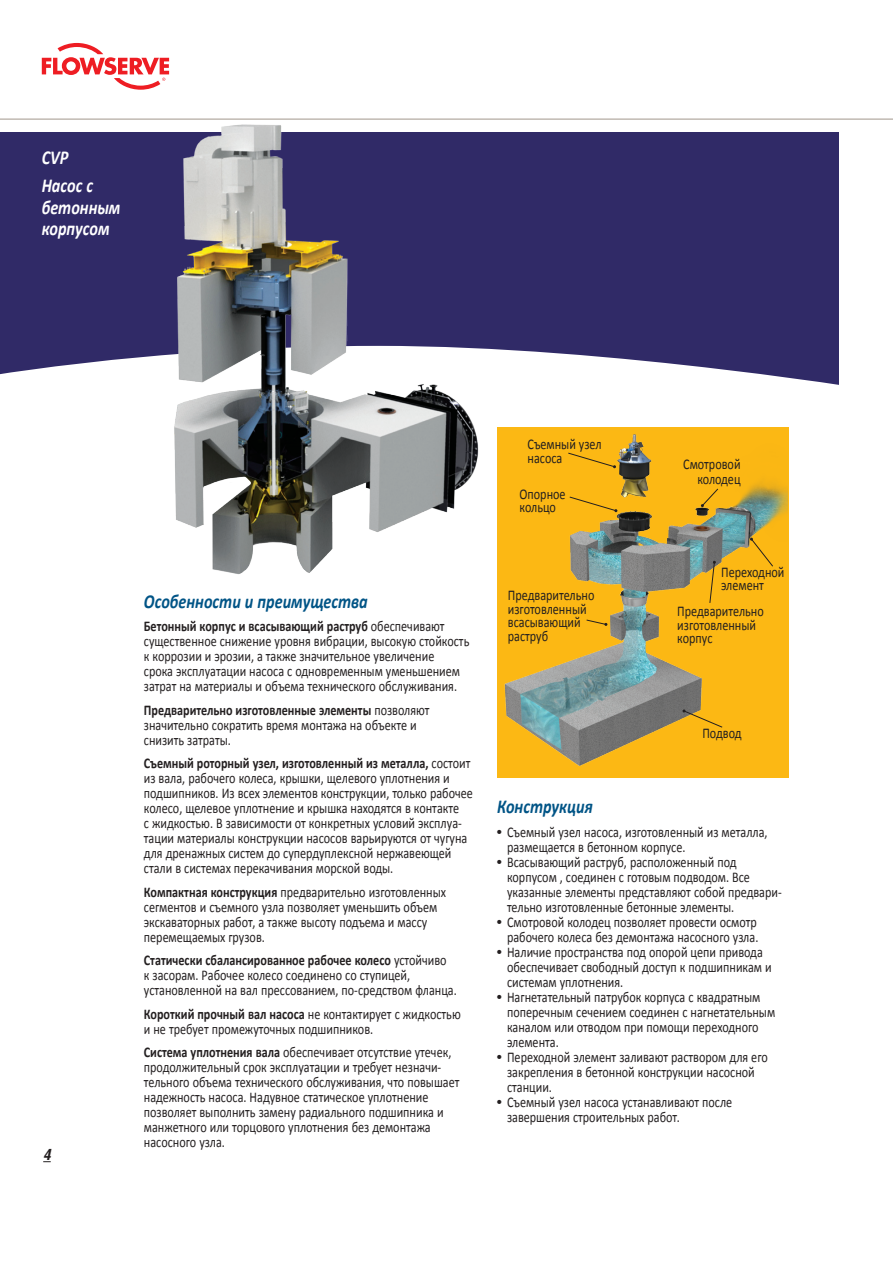
<style>
.page{position:relative;width:893px;height:1263px;background:#fff}
.page>*{position:absolute;margin:0;border:0;box-sizing:border-box;transform-origin:0 0}
.PB-Sub_Header{font:italic 700 19.8px "Calibri";color:#005486;scale:.82 1}
.PB-Page_Title_White{font:italic 700 19.8px/21.6px "Calibri";color:#fff;scale:.82 1}
.t1{font:italic 700 condensed 15px "Helvetica LT Std";color:#231f20}
.PB-Body_Copy{font:14.85px/15px "Calibri";color:#231f20;scale:.82 1}
.PB-Bullet_Indent{font:14.85px "Calibri";color:#231f20;scale:.82 1}
.s1{font-weight:700}
.s2{font-family:"Helvetica LT Std";font-stretch:condensed;font-size:13.5px}
</style>
<div class="page">
<hr style="left:0;top:119px;width:892px;height:1px;background:#a1968b">
<svg style="left:42px;top:43px;width:127px;height:47px"></svg>
<div style="left:497px;top:428px;width:291px;height:350px;background:#fcb814"></div>
<div style="left:0;top:132px;width:838px;height:255px;background:#302a67"></div>
<svg style="left:0;top:346px;width:839px;height:41px;fill:#fff"></svg>
<img style="left:103px;top:118px;width:392px;height:456px">
<img style="left:504px;top:434px;width:282px;height:332px">
<svg style="left:568px;top:496px;width:49px;height:16px"></svg>
<svg style="left:567px;top:452px;width:48px;height:16px"></svg>
<svg style="left:708px;top:561px;width:7px;height:43px"></svg>
<svg style="left:585px;top:619px;width:22px;height:7px"></svg>
<svg style="left:682px;top:709px;width:40px;height:19px"></svg>
<svg style="left:700px;top:488px;width:18px;height:19px"></svg>
<svg style="left:749px;top:537px;width:24px;height:30px"></svg>
<p class="PB-Page_Title_White" style="left:42px;top:145px;width:34px">CVP</p>
<p class="PB-Page_Title_White" style="left:42px;top:174px;width:98px">Насос с бетонным корпусом</p>
<p class="t1" style="left:43px;top:1145px;width:9px">4</p>
<p class="PB-Sub_Header" style="left:144px;top:588px;width:274px">Особенности и преимущества</p>
<p class="PB-Body_Copy" style="left:144px;top:618px;width:398px"><span class="s1">Бетонный корпус и всасывающий раструб</span> обеспечивают существенное снижение уровня вибрации, высокую стойкость к коррозии и эрозии, а также значительное увеличение<br>срока эксплуатации насоса с одновременным уменьшением затрат на материалы и объема технического обслуживания.</p>
<p class="PB-Body_Copy" style="left:144px;top:701px;width:350px"><span class="s1">Предварительно изготовленные элементы</span> позволяют значительно сократить время монтажа на объекте и снизить затраты.</p>
<p class="PB-Body_Copy" style="left:144px;top:755px;width:402px"><span class="s1">Съемный роторный узел, изготовленный из металла,</span> состоит из вала, рабочего колеса, крышки, щелевого уплотнения и подшипников. Из всех элементов конструкции, только рабочее колесо, щелевое уплотнение и крышка находятся в контакте<br>с жидкостью. В зависимости от конкретных условий эксплуа&shy;тации материалы конструкции насосов варьируются от чугуна для дренажных систем до супердуплексной нержавеющей стали в системах перекачивания морской воды.</p>
<p class="PB-Body_Copy" style="left:144px;top:883px;width:370px"><span class="s1">Компактная конструкция</span> предварительно изготовленных сегментов и съемного узла позволяет уменьшить объем экскаваторных работ, а также высоту подъема и массу перемещаемых грузов.</p>
<p class="PB-Body_Copy" style="left:144px;top:952px;width:383px"><span class="s1">Статически сбалансированное рабочее колесо</span> устойчиво<br>к засорам. Рабочее колесо соединено со ступицей, установленной на вал прессованием, по-средством фланца.</p>
<p class="PB-Body_Copy" style="left:144px;top:1005px;width:388px"><span class="s1">Короткий прочный вал насоса</span> не контактирует с жидкостью и не требует промежуточных подшипников.</p>
<p class="PB-Body_Copy" style="left:144px;top:1044px;width:386px"><span class="s1">Система уплотнения вала</span> обеспечивает отсутствие утечек, продолжительный срок эксплуатации и требует незначи&shy;тельного объема технического обслуживания, что повышает надежность насоса. Надувное статическое уплотнение позволяет выполнить замену радиального подшипника и манжетного или торцового уплотнения без демонтажа насосного узла.</p>
<p class="PB-Body_Copy" style="left:527px;top:437px;width:92px;line-height:13.5px">Съемный узел насоса</p>
<p class="PB-Body_Copy" style="left:519px;top:486px;width:58px;line-height:13.5px">Опорное кольцо</p>
<p class="PB-Body_Copy" style="left:507px;top:587px;width:107px;line-height:13.5px">Предварительно изготовленный всасывающий раструб</p>
<p class="PB-Body_Copy" style="left:683px;top:455px;width:71px;text-align:right">Смотровой колодец</p>
<p class="PB-Body_Copy" style="left:720px;top:564px;width:79px;line-height:13.5px">Переходной элемент</p>
<p class="PB-Body_Copy" style="left:677px;top:604px;width:107px;line-height:13.5px">Предварительно изготовленный корпус</p>
<p class="PB-Bullet_Indent" style="left:702px;top:723px;width:49px">Подвод</p>
<p class="PB-Sub_Header" style="left:497px;top:794px;width:118px">Конструкция</p>
<p class="PB-Body_Copy" style="left:507px;top:823px;width:319px;text-indent:-10px"><span class="s2">•</span> Съемный узел насоса, изготовленный из металла, размещается в бетонном корпусе.</p>
<p class="PB-Body_Copy" style="left:507px;top:853px;width:336px;text-indent:-10px"><span class="s2">•</span> Всасывающий раструб, расположенный под корпусом , соединен с готовым подводом. Все указанные элементы представляют собой предвари&shy;тельно изготовленные бетонные элементы.</p>
<p class="PB-Body_Copy" style="left:497px;top:913px;width:320px;text-align:right"><span class="s2">•</span> Смотровой колодец позволяет провести осмотр рабочего колеса без демонтажа насосного узла.</p>
<p class="PB-Body_Copy" style="left:507px;top:943px;width:324px;text-indent:-10px"><span class="s2">•</span> Наличие пространства под опорой цепи привода обеспечивает свободный доступ к подшипникам и системам уплотнения.</p>
<p class="PB-Body_Copy" style="left:507px;top:988px;width:328px;text-indent:-10px"><span class="s2">•</span> Нагнетательный патрубок корпуса с квадратным поперечным сечением соединен с нагнетательным каналом или отводом при помощи переходного элемента.</p>
<p class="PB-Body_Copy" style="left:507px;top:1048px;width:319px;text-indent:-10px"><span class="s2">•</span> Переходной элемент заливают раствором для его закрепления в бетонной конструкции насосной станции.</p>
<p class="PB-Body_Copy" style="left:507px;top:1093px;width:276px;text-indent:-10px"><span class="s2">•</span> Съемный узел насоса устанавливают после завершения строительных работ.</p>
</div>
